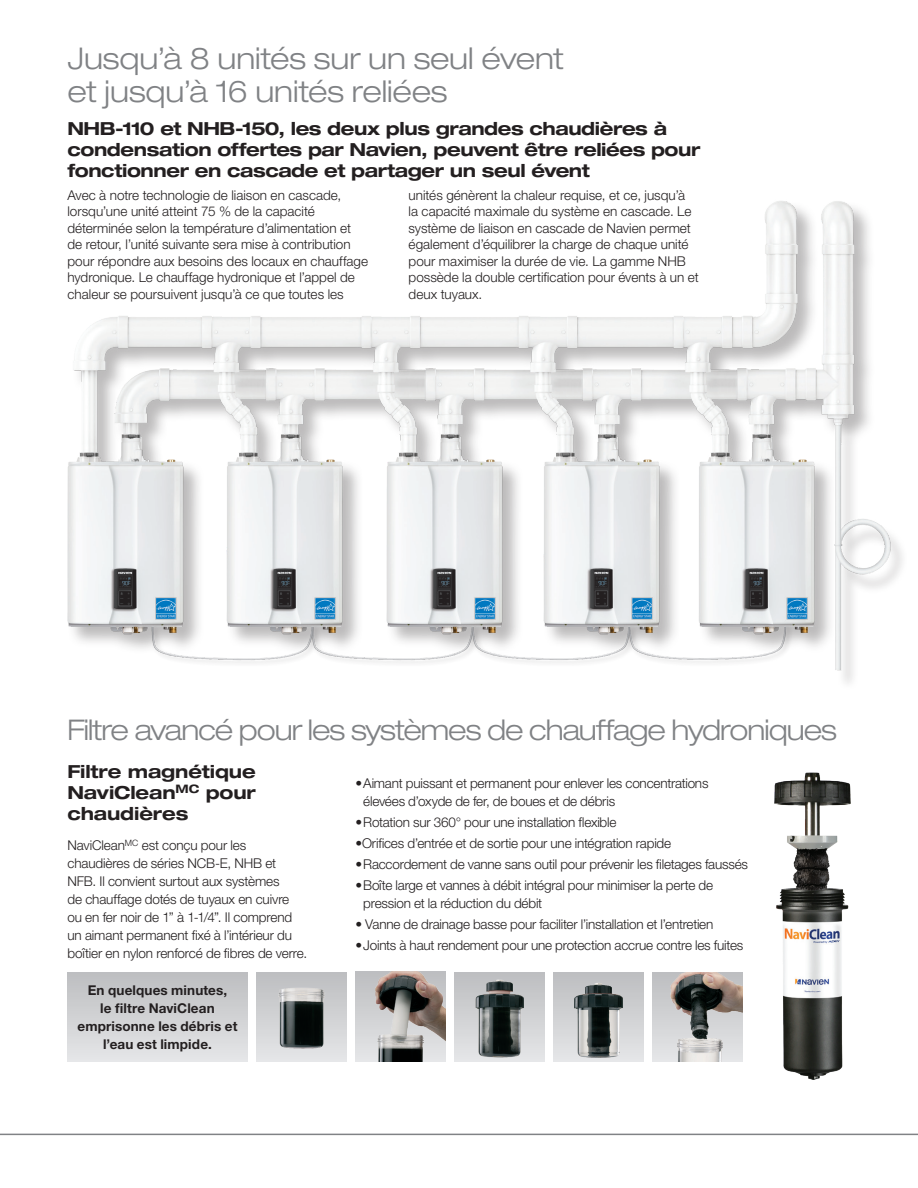
<style>
.page{position:relative;width:918px;height:1188px;background:#fff}
.page>*{position:absolute;margin:0;border:0;box-sizing:border-box;transform-origin:0 0}
.t1{font:300 expanded 30px/33px "Helvetica Neue LT Pro";letter-spacing:-.005em;color:#808285}
.t2{font:300 expanded 28.5px "Helvetica Neue LT Pro";letter-spacing:-.035em;color:#808285}
.t3{font:700 expanded 18px/21px "Helvetica Neue LT Pro";letter-spacing:-.02em;color:#231f20;text-align:justify}
.t4{font:300 13.5px/16.5px "Helvetica Neue LT Pro";letter-spacing:-.01em;color:#231f20}
.t5{font:700 13.5px/18px "Helvetica Neue LT Pro";letter-spacing:.01em;color:#231f20;text-align:center}
</style>
<div class="page">
<hr style="left:0;top:1134px;width:918px;height:1px;background:#808285">
<img style="left:256px;top:972px;width:90px;height:90px">
<img style="left:356px;top:972px;width:90px;height:90px">
<img style="left:454px;top:972px;width:90px;height:90px">
<img style="left:554px;top:972px;width:90px;height:90px">
<img style="left:652px;top:972px;width:90px;height:90px">
<div style="left:68px;top:972px;width:180px;height:90px;background:linear-gradient(to bottom,#bdbec0,#e5e6e8)"></div>
<img style="left:775px;top:785px;width:76px;height:295px">
<img style="left:67px;top:201px;width:836px;height:584px">
<h1 class="t1" style="left:68px;top:42px;width:498px">Jusqu’à 8 unités sur un seul évent et jusqu’à 16 unités reliées</h1>
<h3 class="t3" style="left:68px;top:117px;width:635px;text-align:left">NHB-110 et NHB-150, les deux plus grandes chaudières à condensation offertes par Navien, peuvent être reliées pour fonctionner en cascade et partager un seul évent</h3>
<p class="t4" style="left:68px;top:186px;width:302px">Avec à notre technologie de liaison en cascade, lorsqu’une unité atteint 75 % de la capacité déterminée selon la température d’alimentation et de retour, l’unité suivante sera mise à contribution pour répondre aux besoins des locaux en chauffage hydronique. Le chauffage hydronique et l’appel de chaleur se poursuivent jusqu’à ce que toutes les</p>
<p class="t4" style="left:409px;top:186px;width:292px">unités génèrent la chaleur requise, et ce, jusqu’à<br>la capacité maximale du système en cascade. Le système de liaison en cascade de Navien permet également d’équilibrer la charge de chaque unité pour maximiser la durée de vie. La gamme NHB possède la double certification pour évents à un et deux tuyaux.</p>
<h2 class="t2" style="left:68px;top:713px;width:771px">Filtre avancé pour les systèmes de chauffage hydroniques</h2>
<h3 class="t3" style="left:68px;top:760px;width:190px">Filtre magnétique NaviClean<sup>MC</sup> pour chaudières</h3>
<p class="t4" style="left:67px;top:836px;width:241px;line-height:18px">NaviClean<sup>MC</sup> est conçu pour les chaudières de séries NCB-E, NHB et NFB. Il convient surtout aux systèmes<br>de chauffage dotés de tuyaux en cuivre ou en fer noir de 1” à 1-1/4”. Il comprend un aimant permanent fixé à l’intérieur du boîtier en nylon renforcé de fibres de verre.</p>
<p class="t5" style="left:78px;top:981px;width:161px">En quelques minutes,<br>le filtre NaviClean emprisonne les débris et l’eau est limpide.</p>
<p class="t4" style="left:363px;top:774px;width:347px;line-height:18px;text-indent:-8px">• Aimant puissant et permanent pour enlever les concentrations élevées d’oxyde de fer, de boues et de débris</p>
<p class="t4" style="left:355px;top:814px;width:263px">•Rotation sur 360° pour une installation flexible</p>
<p class="t4" style="left:355px;top:835px;width:317px">•Orifices d’entrée et de sortie pour une intégration rapide</p>
<p class="t4" style="left:355px;top:856px;width:394px">•Raccordement de vanne sans outil pour prévenir les filetages faussés</p>
<p class="t4" style="left:363px;top:876px;width:351px;line-height:18px;text-indent:-8px">• Boîte large et vannes à débit intégral pour minimiser la perte de pression et la réduction du débit</p>
<p class="t4" style="left:355px;top:916px;width:359px">• Vanne de drainage basse pour faciliter l’installation et l’entretien</p>
<p class="t4" style="left:355px;top:937px;width:389px">• Joints à haut rendement pour une protection accrue contre les fuites</p>
</div>
